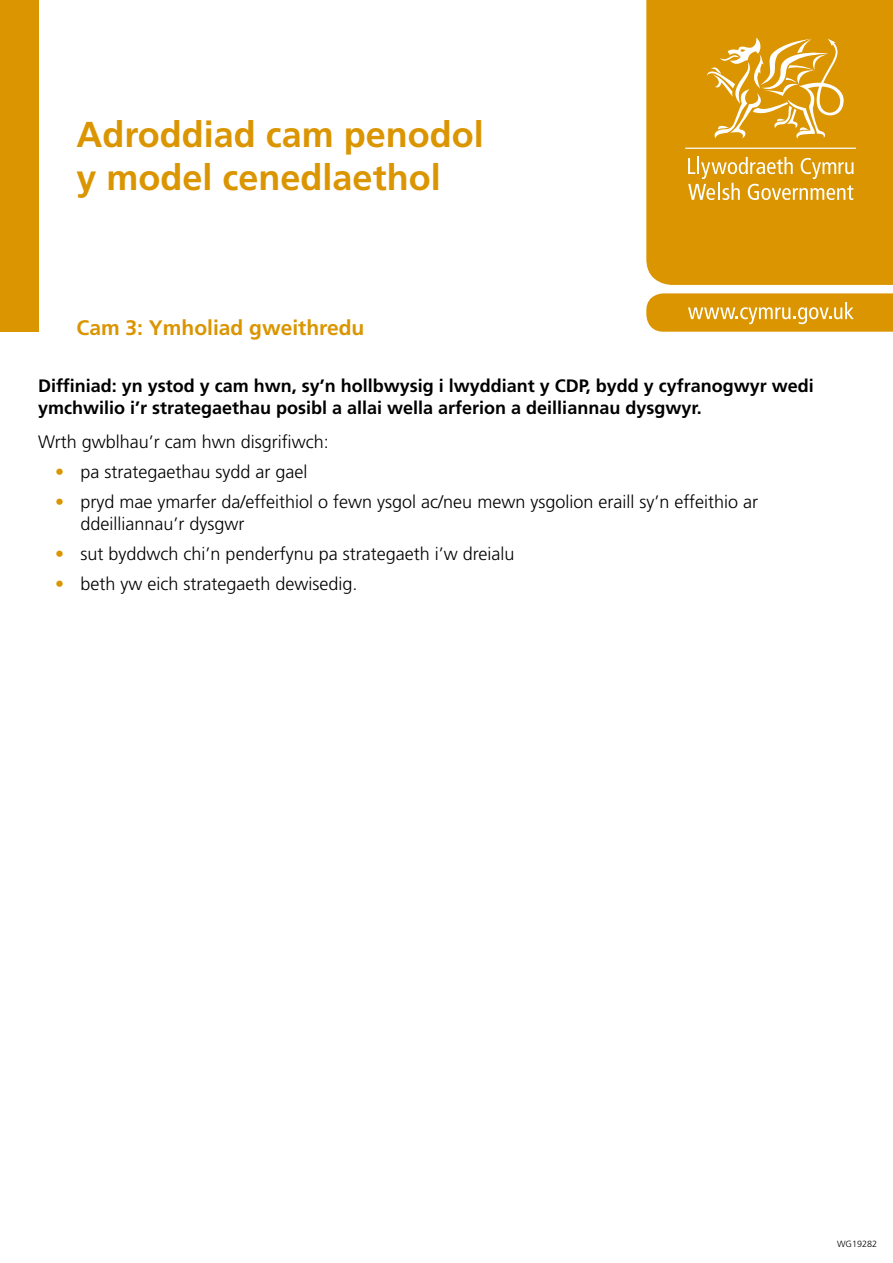
<style>
.page{position:relative;width:893px;height:1263px;background:#fff}
.page>*{position:absolute;margin:0;border:0;box-sizing:border-box;transform-origin:0 0}
.Main_heading{font:700 36px/43.2px "Frutiger LT Std";color:#da9501}
.Sub_heading{font:700 21px "Frutiger LT Std";color:#da9501}
.Bullets{font:300 18px/21.6px "Frutiger LT Std";color:#000}
.Sub_sub{font:700 18px/21.6px "Frutiger LT Std";color:#000}
.Text{font:300 18px "Frutiger LT Std";color:#000}
.t1{font:300 9px "Frutiger LT Std";color:#000}
.s1{color:#da9501}
</style>
<div class="page">
<div style="left:646px;top:0;width:247px;height:285px;background:#da9501"></div>
<div style="left:0;top:0;width:38px;height:332px;background:#da9501"></div>
<svg style="left:646px;top:293px;width:247px;height:39px;background:#dea01d"></svg>
<svg style="left:707px;top:38px;width:137px;height:101px;background:#e1ab37"></svg>
<svg style="left:688px;top:157px;width:166px;height:43px;background:#e2ac3a"></svg>
<hr style="left:685px;top:148px;width:171px;height:1px;background:#fff">
<p class="Main_heading" style="left:77px;top:113px;width:409px">Adroddiad cam penodol y model cenedlaethol</p>
<p class="Sub_heading" style="left:77px;top:315px;width:289px">Cam 3: Ymholiad gweithredu</p>
<p class="Sub_sub" style="left:38px;top:375px;width:777px">Diffiniad: yn ystod y cam hwn, sy’n hollbwysig i lwyddiant y CDP, bydd y cyfranogwyr wedi ymchwilio i’r strategaethau posibl a allai wella arferion a deilliannau dysgwyr.</p>
<p class="Text" style="left:38px;top:431px;width:292px">Wrth gwblhau’r cam hwn disgrifiwch:</p>
<p class="Bullets" style="left:55px;top:461px;width:254px"><span class="s1">•</span> pa strategaethau sydd ar gael</p>
<p class="Bullets" style="left:81px;top:491px;width:679px;text-indent:-26px"><span class="s1">•</span> pryd mae ymarfer da/effeithiol o fewn ysgol ac/neu mewn ysgolion eraill sy’n effeithio ar ddeilliannau’r dysgwr</p>
<p class="Bullets" style="left:55px;top:543px;width:461px"><span class="s1">•</span> sut byddwch chi’n penderfynu pa strategaeth i’w dreialu</p>
<p class="Bullets" style="left:55px;top:573px;width:304px"><span class="s1">•</span> beth yw eich strategaeth dewisedig.</p>
<p class="t1" style="left:837px;top:1239px;width:42px">WG19282</p>
</div>
